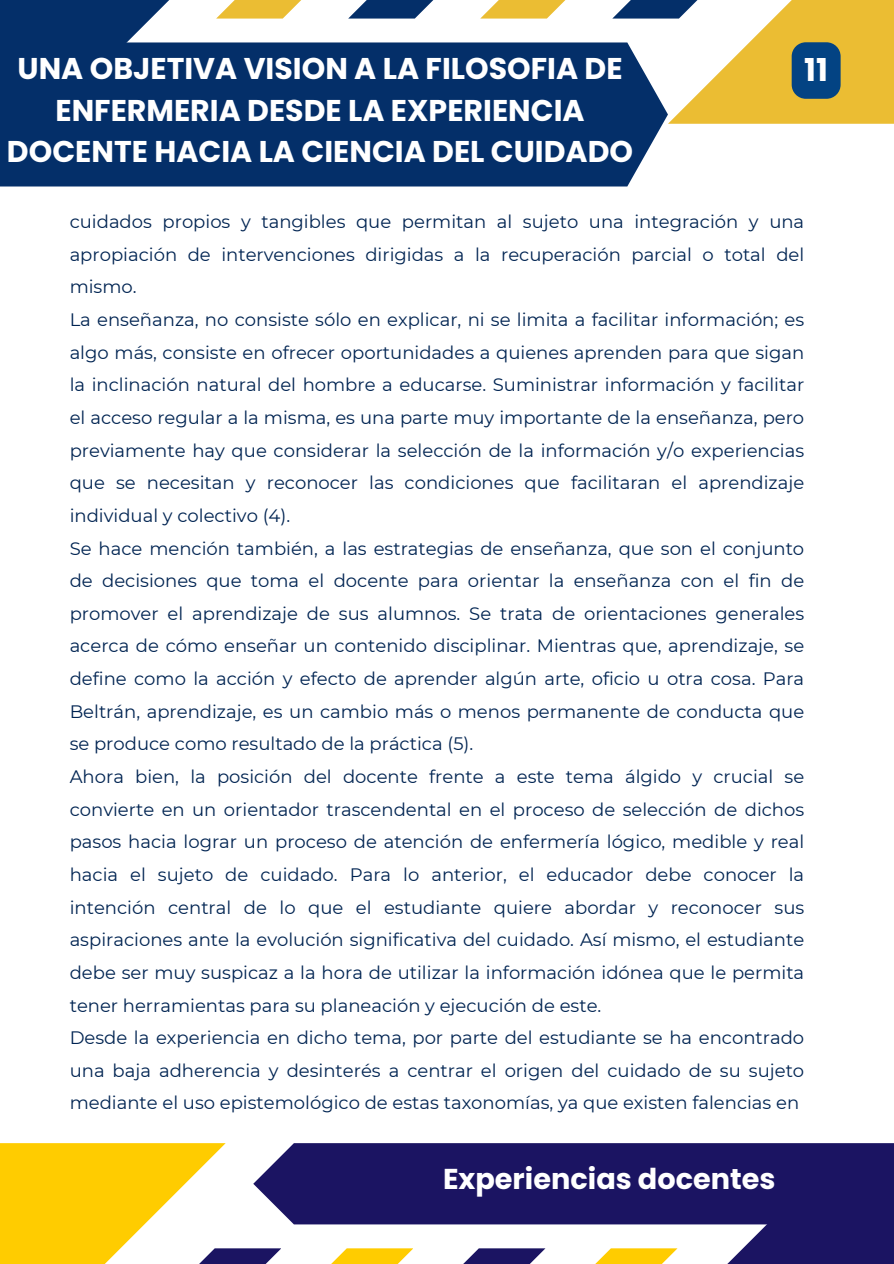
<style>
.page{position:relative;width:894px;height:1264px;background:#fff}
.page>*{position:absolute;margin:0;border:0;box-sizing:border-box;transform-origin:0 0}
.t1{font:700 31.5px "Poppins";color:#fff}
.t2{font:700 30px/41.7px "Poppins";color:#fff;text-align:center}
.t3{font:700 28.65px "Poppins";color:#fff}
.t4{font:18px/32.7px "Montserrat";color:#002452;text-align:justify}
</style>
<div class="page">
<svg style="left:677px;top:1224px;width:216px;height:39px;fill:#1b1462"></svg>
<svg style="left:0;top:1143px;width:225px;height:120px;fill:#fc0"></svg>
<svg style="left:545px;top:1248px;width:132px;height:15px"></svg>
<svg style="left:464px;top:1248px;width:81px;height:15px"></svg>
<div style="left:253px;top:1143px;width:640px;height:81px;background:#1b1462"></div>
<svg style="left:332px;top:1248px;width:81px;height:15px"></svg>
<svg style="left:149px;top:1248px;width:132px;height:15px"></svg>
<svg style="left:0;top:0;width:169px;height:42px;fill:#042f69"></svg>
<svg style="left:667px;top:0;width:226px;height:124px;fill:#ebbd33"></svg>
<svg style="left:216px;top:0;width:85px;height:19px;fill:#ebbd33"></svg>
<svg style="left:348px;top:0;width:86px;height:19px;fill:#042f69"></svg>
<div style="left:0;top:42px;width:667px;height:144px;background:#042f69"></div>
<svg style="left:480px;top:0;width:86px;height:19px;fill:#ebbd33"></svg>
<svg style="left:612px;top:0;width:132px;height:19px"></svg>
<div style="left:791px;top:42px;width:49px;height:57px;background:#034383;border-radius:14px"></div>
<h1 class="t2" style="left:7px;top:48px;width:627px">UNA OBJETIVA VISION A LA FILOSOFIA DE<br>ENFERMERIA DESDE LA EXPERIENCIA<br>DOCENTE HACIA LA CIENCIA DEL CUIDADO</h1>
<h1 class="t1" style="left:804px;top:48px;width:25px">11</h1>
<p class="t4" style="left:70px;top:205px;width:735px">cuidados propios y tangibles que permitan al sujeto una integración y una apropiación de intervenciones dirigidas a la recuperación parcial o total del mismo.</p>
<p class="t4" style="left:70px;top:303px;width:735px">La enseñanza, no consiste sólo en explicar, ni se limita a facilitar información; es algo más, consiste en ofrecer oportunidades a quienes aprenden para que sigan la inclinación natural del hombre a educarse. Suministrar información y facilitar el acceso regular a la misma, es una parte muy importante de la enseñanza, pero previamente hay que considerar la selección de la información y/o experiencias que se necesitan y reconocer las condiciones que facilitaran el aprendizaje individual y colectivo (4).</p>
<p class="t4" style="left:70px;top:531px;width:735px">Se hace mención también, a las estrategias de enseñanza, que son el conjunto de decisiones que toma el docente para orientar la enseñanza con el fin de promover el aprendizaje de sus alumnos. Se trata de orientaciones generales acerca de cómo enseñar un contenido disciplinar. Mientras que, aprendizaje, se define como la acción y efecto de aprender algún arte, oficio u otra cosa. Para Beltrán, aprendizaje, es un cambio más o menos permanente de conducta que se produce como resultado de la práctica (5).</p>
<p class="t4" style="left:70px;top:760px;width:735px">Ahora bien, la posición del docente frente a este tema álgido y crucial se convierte en un orientador trascendental en el proceso de selección de dichos pasos hacia lograr un proceso de atención de enfermería lógico, medible y real hacia el sujeto de cuidado. Para lo anterior, el educador debe conocer la intención central de lo que el estudiante quiere abordar y reconocer sus aspiraciones ante la evolución significativa del cuidado. Así mismo, el estudiante debe ser muy suspicaz a la hora de utilizar la información idónea que le permita tener herramientas para su planeación y ejecución de este.</p>
<p class="t4" style="left:70px;top:1021px;width:735px">Desde la experiencia en dicho tema, por parte del estudiante se ha encontrado una baja adherencia y desinterés a centrar el origen del cuidado de su sujeto mediante el uso epistemológico de estas taxonomías, ya que existen falencias en</p>
<h2 class="t3" style="left:443px;top:1159px;width:334px">Experiencias docentes</h2>
</div>
